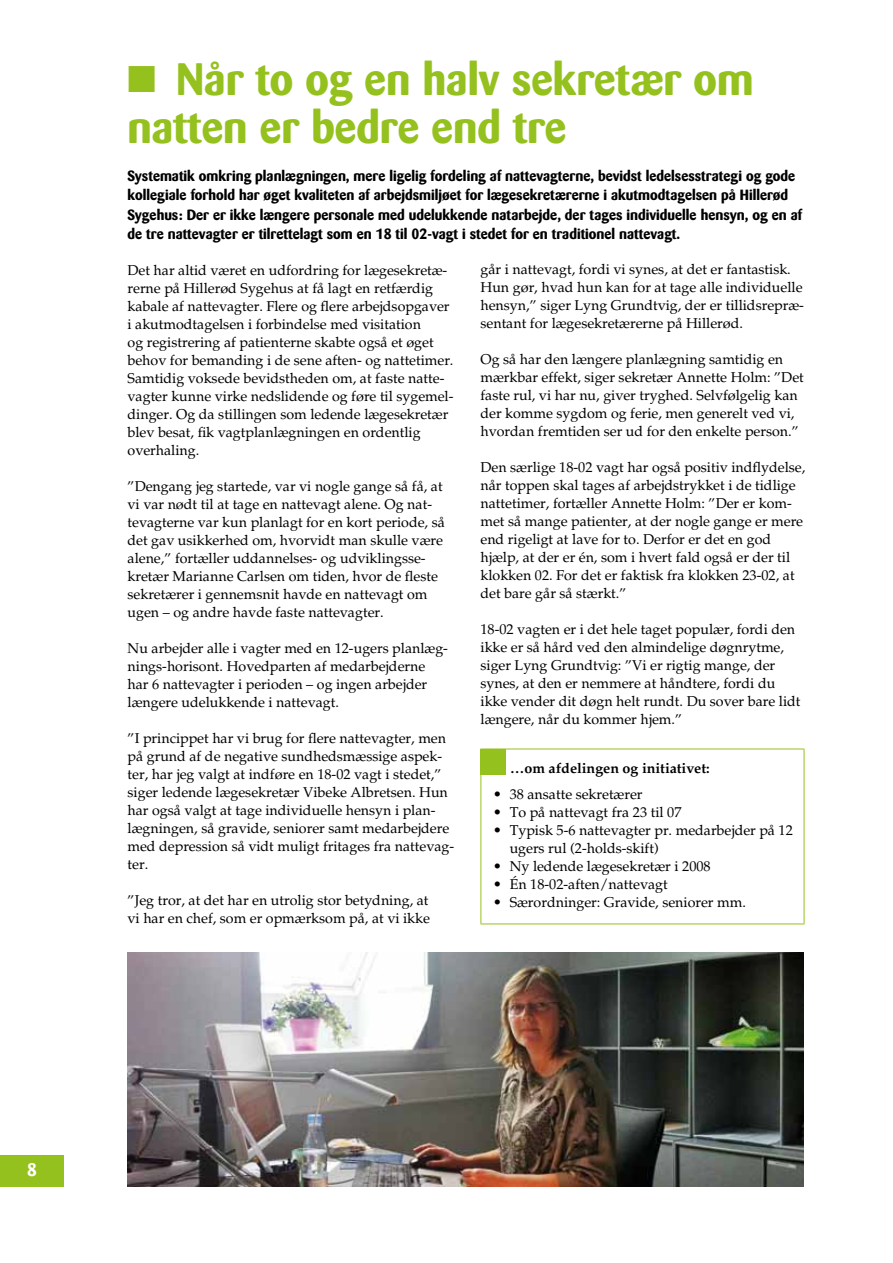
<style>
.page{position:relative;width:893px;height:1263px;background:#fff}
.page>*{position:absolute;margin:0;border:0;box-sizing:border-box;transform-origin:0 0}
.t1{font:700 45px/48px "Barmeno";color:#95c11f}
.t2{font:700 18px "Barmeno";color:#fff}
.t3{font:700 14.7px/19.5px "Barmeno";color:#000}
.t4{font:14.25px/18px "Palatino";color:#000}
.t5{font:700 14.25px "Palatino";color:#000}
.s1{font-family:"Raleigh";font-weight:700;font-size:15.75px}
</style>
<div class="page">
<hr style="left:506px;top:749px;width:298px;height:1px;background:#95c11f">
<hr style="left:480px;top:774px;width:1px;height:149px;background:#95c11f">
<hr style="left:804px;top:774px;width:1px;height:149px;background:#95c11f">
<svg style="left:480px;top:923px;width:26px;height:1px"></svg>
<hr style="left:506px;top:923px;width:298px;height:1px;background:#95c11f">
<svg style="left:480px;top:749px;width:26px;height:25px"></svg>
<svg style="left:804px;top:749px;width:1px;height:25px"></svg>
<div style="left:0;top:1154px;width:64px;height:32px;background:#95c11f"></div>
<img style="left:128px;top:952px;width:676px;height:234px">
<h1 class="t1" style="left:128px;top:55px;width:628px">■ Når to og en halv sekretær om natten er bedre end tre</h1>
<p class="t3" style="left:128px;top:166px;width:676px">Systematik omkring planlægningen, mere ligelig fordeling af nattevagterne, bevidst ledelsesstrategi og gode kollegiale forhold har øget kvaliteten af arbejdsmiljøet for lægesekretærerne i akutmodtagelsen på Hillerød Sygehus: Der er ikke længere personale med udelukkende natarbejde, der tages individuelle hensyn, og en af de tre nattevagter er tilrettelagt som en 18 til 02-vagt i stedet for en traditionel nattevagt.</p>
<p class="t4" style="left:128px;top:261px;width:327px">Det har altid været en udfordring for lægesekretæ&shy;rerne på Hillerød Sygehus at få lagt en retfærdig kabale af nattevagter. Flere og flere arbejdsopgaver i akutmodtagelsen i forbindelse med visitation<br>og registrering af patienterne skabte også et øget behov for bemanding i de sene aften- og nattetimer.<br>Samtidig voksede bevidstheden om, at faste natte&shy;vagter kunne virke nedslidende og føre til sygemel&shy;dinger. Og da stillingen som ledende lægesekretær blev besat, fik vagtplanlægningen en ordentlig overhaling.</p>
<p class="t4" style="left:128px;top:477px;width:319px">”Dengang jeg startede, var vi nogle gange så få, at vi var nødt til at tage en nattevagt alene. Og nat&shy;tevagterne var kun planlagt for en kort periode, så det gav usikkerhed om, hvorvidt man skulle være alene,” fortæller uddannelses- og udviklingsse&shy;kretær Marianne Carlsen om tiden, hvor de fleste sekretærer i gennemsnit havde en nattevagt om ugen – og andre havde faste nattevagter.</p>
<p class="t4" style="left:128px;top:639px;width:322px">Nu arbejder alle i vagter med en 12-ugers planlæg&shy;nings-horisont. Hovedparten af medarbejderne har 6 nattevagter i perioden – og ingen arbejder længere udelukkende i nattevagt.</p>
<p class="t4" style="left:128px;top:729px;width:328px">”I princippet har vi brug for flere nattevagter, men på grund af de negative sundhedsmæssige aspek&shy;ter, har jeg valgt at indføre en 18-02 vagt i stedet,” siger ledende lægesekretær Vibeke Albretsen. Hun har også valgt at tage individuelle hensyn i plan&shy;lægningen, så gravide, seniorer samt medarbejdere med depression så vidt muligt fritages fra nattevag&shy;ter.</p>
<p class="t4" style="left:128px;top:891px;width:304px">”Jeg tror, at det har en utrolig stor betydning, at vi har en chef, som er opmærksom på, at vi ikke</p>
<p class="t4" style="left:480px;top:261px;width:325px">går i nattevagt, fordi vi synes, at det er fantastisk.<br>Hun gør, hvad hun kan for at tage alle individuelle hensyn,” siger Lyng Grundtvig, der er tillidsrepræ&shy;sentant for lægesekretærerne på Hillerød.</p>
<p class="t4" style="left:480px;top:351px;width:325px">Og så har den længere planlægning samtidig en mærkbar effekt, siger sekretær Annette Holm: ”Det faste rul, vi har nu, giver tryghed. Selvfølgelig kan der komme sygdom og ferie, men generelt ved vi, hvordan fremtiden ser ud for den enkelte person.”</p>
<p class="t4" style="left:480px;top:459px;width:326px">Den særlige 18-02 vagt har også positiv indflydelse, når toppen skal tages af arbejdstrykket i de tidlige nattetimer, fortæller Annette Holm: ”Der er kom&shy;met så mange patienter, at der nogle gange er mere end rigeligt at lave for to. Derfor er det en god hjælp, at der er én, som i hvert fald også er der til klokken 02. For det er faktisk fra klokken 23-02, at det bare går så stærkt.”</p>
<p class="t4" style="left:480px;top:621px;width:321px">18-02 vagten er i det hele taget populær, fordi den ikke er så hård ved den almindelige døgnrytme, siger Lyng Grundtvig: ”Vi er rigtig mange, der synes, at den er nemmere at håndtere, fordi du ikke vender dit døgn helt rundt. Du sover bare lidt længere, når du kommer hjem.”</p>
<p class="t5" style="left:510px;top:759px;width:201px">…om afdelingen og initiativet:</p>
<p class="t4" style="left:494px;top:785px;width:150px"><span class="s1">•</span> 38 ansatte sekretærer</p>
<p class="t4" style="left:494px;top:803px;width:189px"><span class="s1">•</span> To på nattevagt fra 23 til 07</p>
<p class="t4" style="left:510px;top:821px;width:285px;text-indent:-16px"><span class="s1">•</span> Typisk 5-6 nattevagter pr. medarbejder på 12 ugers rul (2-holds-skift)</p>
<p class="t4" style="left:494px;top:857px;width:219px"><span class="s1">•</span> Ny ledende lægesekretær i 2008</p>
<p class="t4" style="left:494px;top:875px;width:176px"><span class="s1">•</span> Én 18-02-aften/nattevagt</p>
<p class="t4" style="left:494px;top:893px;width:254px"><span class="s1">•</span> Særordninger: Gravide, seniorer mm.</p>
<p class="t2" style="left:27px;top:1159px;width:11px">8</p>
</div>
